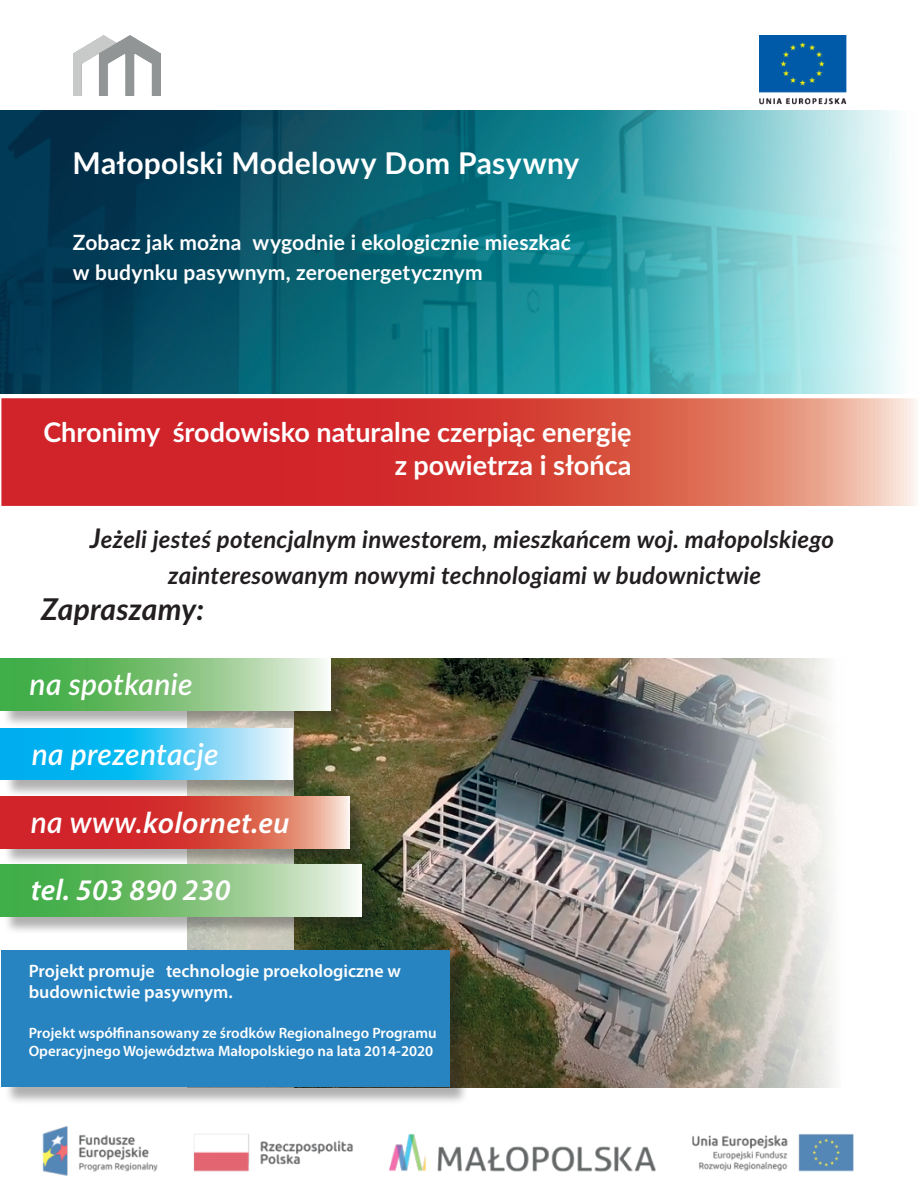
<style>
.page{position:relative;width:918px;height:1188px;background:#fff}
.page>*{position:absolute;margin:0;border:0;box-sizing:border-box;transform-origin:0 0}
.teks-opisu_punktowan{font:italic 600 30px "Myriad Pro";letter-spacing:.01em;color:#fff}
.wycena-maxi{font:700 30px "Lato";letter-spacing:.01em;color:#fff}
.teks-opisu_punktowan-2{font:italic 600 30px "Lato";letter-spacing:.01em;color:#fff}
.wycena-maxi-2{font:italic 700 30px "Lato";letter-spacing:.01em;color:#231f20}
.wycena-maxi-3{font:700 27px "Lato";color:#fff}
.wycena-maxi-4{font:italic 700 24px "Lato";letter-spacing:.01em;color:#231f20}
.wycena-maxi-5{font:700 21px "Lato";letter-spacing:.01em;color:#fff}
.zakup{font:600 18px/21.6px "Myriad Pro";color:#fff}
.zakup-2{font:600 15px/18px "Myriad Pro";color:#fff}
.s1{font-size:27px}
.s2{font-family:"Lato"}
</style>
<div class="page">
<img style="left:293px;top:658px;width:541px;height:429px">
<img style="left:74px;top:36px;width:86px;height:60px">
<img style="left:1px;top:110px;width:898px;height:283px">
<svg style="left:187px;top:935px;width:106px;height:15px;background:#c6c7b9"></svg>
<div style="left:2px;top:660px;width:348px;height:68px;background:#231f20;opacity:.35"></div>
<svg style="left:0;top:658px;width:330px;height:52px;background:#85c581"></svg>
<svg style="left:1px;top:398px;width:916px;height:108px;background:#d84e47"></svg>
<div style="left:4px;top:729px;width:308px;height:69px;background:#231f20;opacity:.35"></div>
<svg style="left:1px;top:728px;width:291px;height:52px;background:#46c7f3"></svg>
<div style="left:3px;top:798px;width:366px;height:68px;background:#231f20;opacity:.35"></div>
<svg style="left:0;top:796px;width:349px;height:52px;background:#d84d46"></svg>
<div style="left:3px;top:866px;width:378px;height:69px;background:#231f20;opacity:.35"></div>
<svg style="left:0;top:865px;width:361px;height:52px;background:#85c581"></svg>
<div style="left:4px;top:952px;width:465px;height:153px;background:#231f20;opacity:.35"></div>
<div style="left:1px;top:950px;width:449px;height:137px;background:#2784c1"></div>
<img style="left:4px;top:1102px;width:850px;height:74px">
<img style="left:760px;top:36px;width:86px;height:69px">
<p class="wycena-maxi" style="left:73px;top:141px;width:508px">Małopolski Modelowy Dom Pasywny</p>
<p class="wycena-maxi-5" style="left:73px;top:227px;width:500px">Zobacz jak można wygodnie i ekologicznie mieszkać</p>
<p class="wycena-maxi-5" style="left:73px;top:257px;width:411px">w budynku pasywnym, zeroenergetycznym</p>
<p class="wycena-maxi-3" style="left:43px;top:413px;width:590px">Chronimy środowisko naturalne czerpiąc energię</p>
<p class="wycena-maxi-3" style="left:395px;top:445px;width:238px">z powietrza i słońca</p>
<p class="wycena-maxi-4" style="left:90px;top:521px;width:746px"><span class="s1">J</span>eżeli jesteś potencjalnym inwestorem, mieszkańcem woj. małopolskiego</p>
<p class="wycena-maxi-4" style="left:168px;top:557px;width:595px">zainteresowanym nowymi technologiami w budownictwie</p>
<p class="wycena-maxi-2" style="left:41px;top:587px;width:165px">Zapraszamy:</p>
<p class="teks-opisu_punktowan-2" style="left:30px;top:663px;width:165px">na spotkanie</p>
<p class="teks-opisu_punktowan-2" style="left:32px;top:732px;width:188px">na prezentacje</p>
<p class="teks-opisu_punktowan" style="left:31px;top:804px;width:260px"><span class="s2">na www.</span>kolornet.eu</p>
<p class="teks-opisu_punktowan" style="left:31px;top:871px;width:201px">tel. 503 890 230</p>
<p class="zakup" style="left:29px;top:959px;width:374px">Projekt promuje technologie proekologiczne w budownictwie pasywnym.</p>
<p class="zakup-2" style="left:29px;top:1024px;width:410px">Projekt współfinansowany ze środków Regionalnego Programu<br>Operacyjnego Województwa Małopolskiego na lata 2014-2020</p>
</div>
